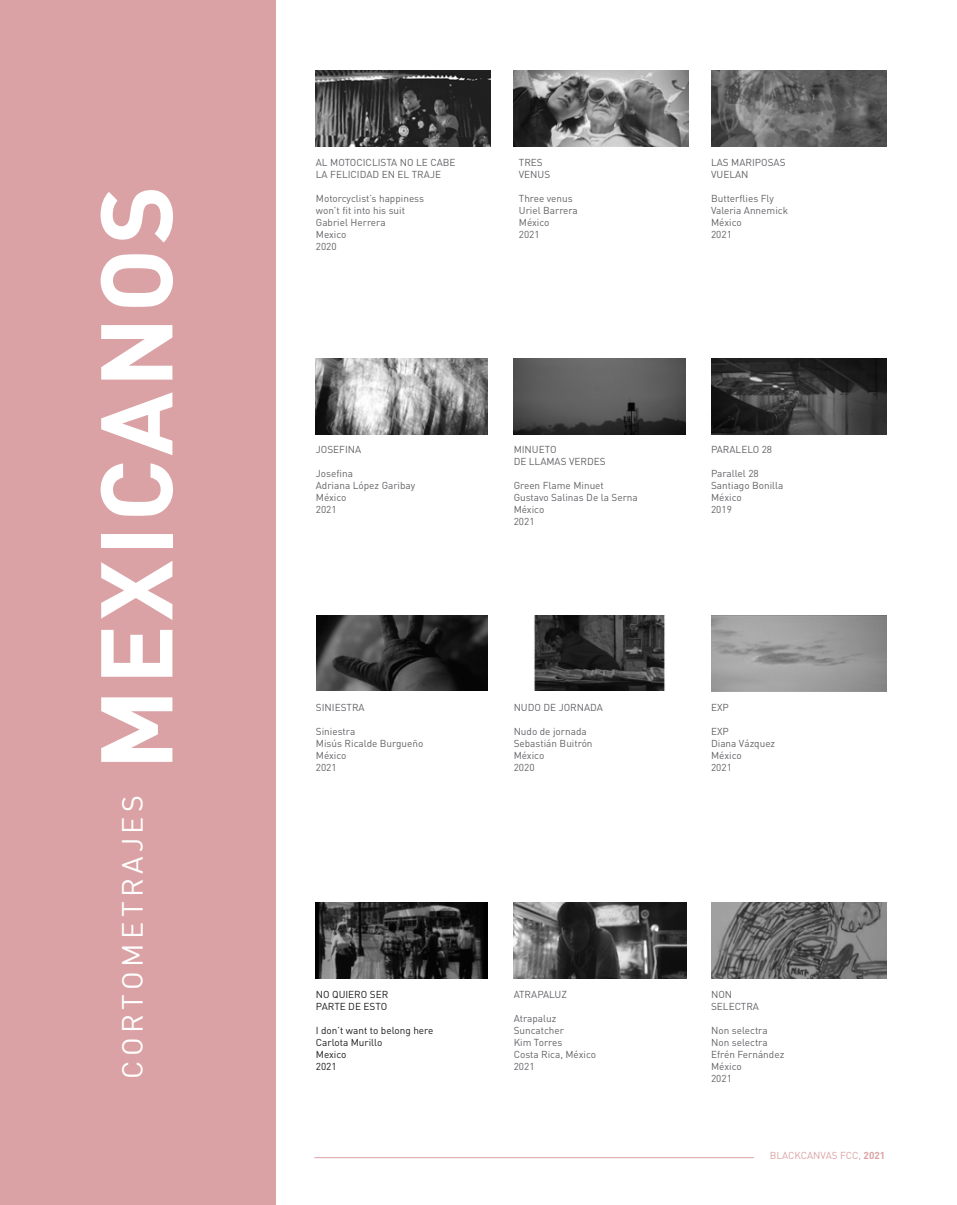
<style>
.page{position:relative;width:957px;height:1205px;background:#fff}
.page>*{position:absolute;margin:0;border:0;box-sizing:border-box;transform-origin:0 0}
.t1{font:100px "DIN Bold";letter-spacing:.04em;color:#fff}
.t2{font:28.75px "DIN";letter-spacing:.15em;color:#fff}
.t3{font:10px/12px "DIN";color:#646166}
.t4{font:10px/12px "DIN";color:#1e1b1a}
.t5{font:10px "DIN";color:#daa2a4}
.s1{font-weight:700}
</style>
<div class="page">
<div style="left:0;top:0;width:276px;height:1205px;background:#daa2a4"></div>
<img style="left:316px;top:71px;width:175px;height:76px">
<img style="left:513px;top:358px;width:172px;height:76px">
<img style="left:316px;top:358px;width:171px;height:76px">
<img style="left:534px;top:615px;width:131px;height:76px">
<img style="left:513px;top:902px;width:173px;height:76px">
<img style="left:711px;top:358px;width:175px;height:76px">
<img style="left:711px;top:71px;width:175px;height:76px">
<img style="left:514px;top:71px;width:174px;height:76px">
<img style="left:316px;top:615px;width:171px;height:76px">
<img style="left:711px;top:902px;width:175px;height:76px">
<img style="left:316px;top:902px;width:171px;height:76px">
<hr style="left:314px;top:1157px;width:440px;height:1px;background:#daa2a4">
<h1 class="t1" style="left:71px;top:770px;width:586px;rotate:-90deg">MEXICANOS</h1>
<h2 class="t2" style="left:114px;top:1078px;width:285px;rotate:-90deg">CORTOMETRAJES</h2>
<p class="t3" style="left:316px;top:156px;width:141px">AL MOTOCICLISTA NO LE CABE<br>LA FELICIDAD EN EL TRAJE</p>
<p class="t3" style="left:316px;top:192px;width:110px">Motorcyclist’s happiness won’t fit into his suit<br>Gabriel Herrera<br>Mexico<br>2020</p>
<p class="t3" style="left:519px;top:156px;width:33px">TRES<br>VENUS</p>
<p class="t3" style="left:519px;top:192px;width:61px">Three venus<br>Uriel Barrera<br>México<br>2021</p>
<p class="t3" style="left:711px;top:156px;width:76px">LAS MARIPOSAS<br>VUELAN</p>
<p class="t3" style="left:711px;top:192px;width:79px">Butterflies Fly<br>Valeria Annemick<br>México<br>2021</p>
<p class="t3" style="left:316px;top:443px;width:47px">JOSEFINA</p>
<p class="t3" style="left:316px;top:467px;width:101px">Josefina<br>Adriana López Garibay<br>México<br>2021</p>
<p class="t3" style="left:316px;top:701px;width:50px">SINIESTRA</p>
<p class="t3" style="left:316px;top:725px;width:109px">Siniestra<br>Misús Ricalde Burgueño<br>México<br>2021</p>
<p class="t3" style="left:514px;top:443px;width:94px">MINUETO<br>DE LLAMAS VERDES</p>
<p class="t3" style="left:514px;top:479px;width:126px">Green Flame Minuet<br>Gustavo Salinas De la Serna<br>México<br>2021</p>
<p class="t3" style="left:514px;top:701px;width:91px">NUDO DE JORNADA</p>
<p class="t3" style="left:514px;top:725px;width:80px">Nudo de jornada<br>Sebastián Buitrón<br>México<br>2020</p>
<p class="t3" style="left:711px;top:443px;width:63px">PARALELO 28</p>
<p class="t3" style="left:711px;top:467px;width:74px">Parallel 28<br>Santiago Bonilla<br>México<br>2019</p>
<p class="t3" style="left:711px;top:701px;width:19px">EXP</p>
<p class="t3" style="left:711px;top:725px;width:66px">EXP<br>Diana Vázquez<br>México<br>2021</p>
<p class="t4" style="left:316px;top:988px;width:74px">NO QUIERO SER<br>PARTE DE ESTO</p>
<p class="t4" style="left:316px;top:1024px;width:119px">I don’t want to belong here<br>Carlota Murillo<br>Mexico<br>2021</p>
<p class="t3" style="left:514px;top:988px;width:55px">ATRAPALUZ</p>
<p class="t3" style="left:514px;top:1012px;width:84px">Atrapaluz<br>Suncatcher<br>Kim Torres<br>Costa Rica, México<br>2021</p>
<p class="t3" style="left:711px;top:988px;width:49px">NON<br>SELECTRA</p>
<p class="t3" style="left:711px;top:1024px;width:75px">Non selectra<br>Non selectra<br>Efrén Fernández<br>México<br>2021</p>
<p class="t5" style="left:769px;top:1149px;width:117px">BLACKCANVAS FCC, <span class="s1">2021</span></p>
</div>
